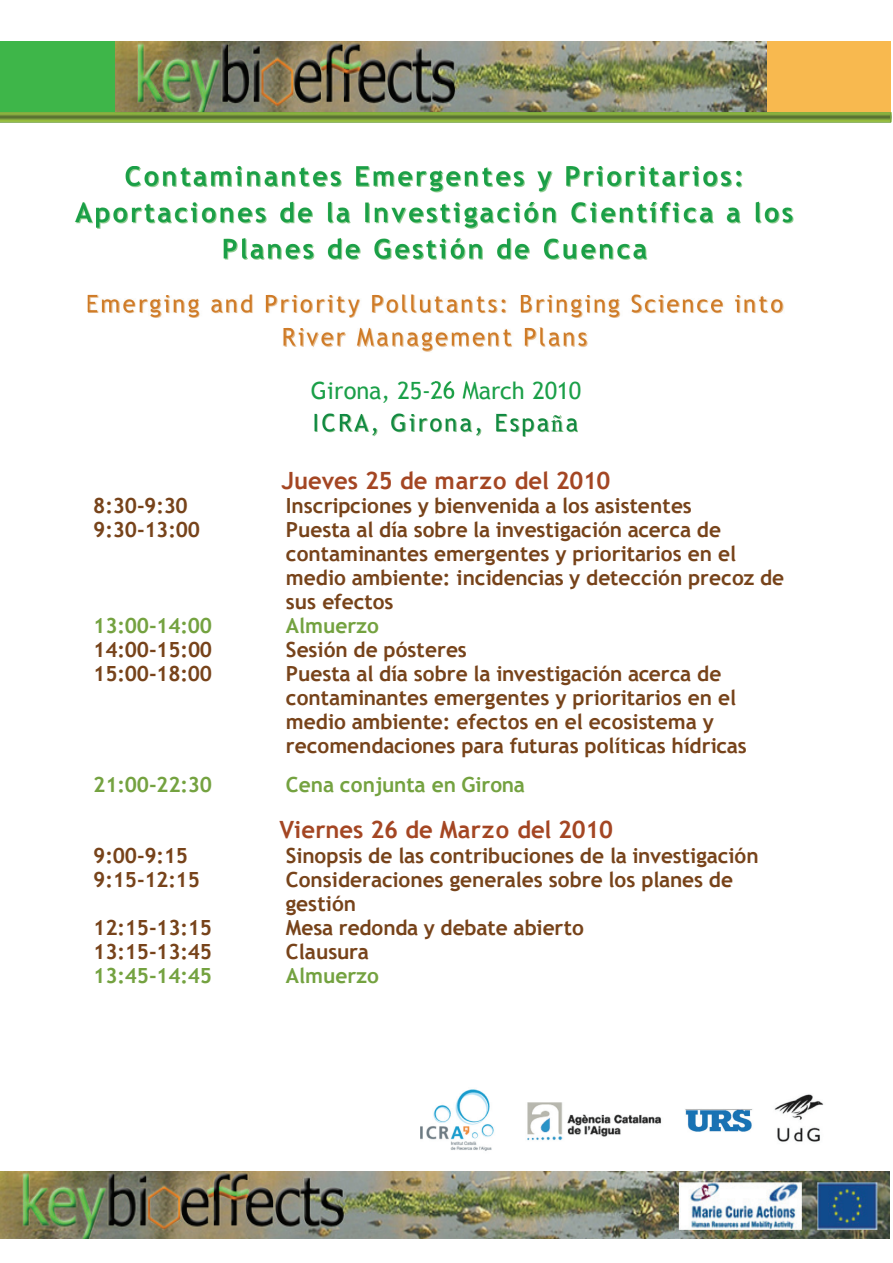
<style>
.page{position:relative;width:893px;height:1263px;background:#fff}
.page>*{position:absolute;margin:0;border:0;box-sizing:border-box;transform-origin:0 0}
.t1{font:700 23.7px "Trebuchet MS";color:#a44623}
.t2{font:23.7px "Trebuchet MS";letter-spacing:-.01em;color:#1a9f48}
.t3{font:700 20.85px/24px "Trebuchet MS";letter-spacing:-.005em;color:#77431a}
.t4{font:700 20.85px "Trebuchet MS";color:#74a240}
</style>
<div class="page">
<img style="left:0;top:1171px;width:889px;height:68px">
<img style="left:114px;top:41px;width:652px;height:71px">
<div style="left:0;top:41px;width:114px;height:72px;background:#3eb649"></div>
<div style="left:766px;top:41px;width:124px;height:72px;background:#f8b94f"></div>
<img style="left:75px;top:166px;width:719px;height:94px">
<img style="left:88px;top:296px;width:696px;height:22px">
<img style="left:283px;top:328px;width:305px;height:24px">
<img style="left:435px;top:381px;width:35px;height:18px">
<img style="left:314px;top:414px;width:264px;height:22px">
<img style="left:420px;top:1089px;width:404px;height:62px">
<svg style="left:0;top:112px;width:891px;height:11px;background:#7c9e3f"></svg>
<p class="t2" style="left:311px;top:376px;width:272px">Girona, 25-26 March 2010</p>
<p class="t1" style="left:282px;top:466px;width:330px">Jueves 25 de marzo del 2010</p>
<p class="t3" style="left:93px;top:494px;width:96px">8:30-9:30</p>
<p class="t3" style="left:286px;top:494px;width:408px">Inscripciones y bienvenida a los asistentes</p>
<p class="t3" style="left:93px;top:518px;width:108px">9:30-13:00</p>
<p class="t3" style="left:286px;top:518px;width:500px">Puesta al día sobre la investigación acerca de contaminantes emergentes y prioritarios en el medio ambiente: incidencias y detección precoz de sus efectos</p>
<p class="t4" style="left:93px;top:614px;width:120px">13:00-14:00</p>
<p class="t4" style="left:286px;top:614px;width:95px">Almuerzo</p>
<p class="t3" style="left:93px;top:638px;width:120px">14:00-15:00</p>
<p class="t3" style="left:286px;top:638px;width:182px">Sesión de pósteres</p>
<p class="t3" style="left:93px;top:662px;width:120px">15:00-18:00</p>
<p class="t3" style="left:286px;top:662px;width:462px">Puesta al día sobre la investigación acerca de contaminantes emergentes y prioritarios en el medio ambiente: efectos en el ecosistema y recomendaciones para futuras políticas hídricas</p>
<p class="t4" style="left:93px;top:772px;width:120px">21:00-22:30</p>
<p class="t4" style="left:286px;top:772px;width:241px">Cena conjunta en Girona</p>
<p class="t1" style="left:279px;top:816px;width:335px">Viernes 26 de Marzo del 2010</p>
<p class="t3" style="left:93px;top:843px;width:96px">9:00-9:15</p>
<p class="t3" style="left:286px;top:843px;width:474px">Sinopsis de las contribuciones de la investigación</p>
<p class="t3" style="left:93px;top:867px;width:108px">9:15-12:15</p>
<p class="t3" style="left:286px;top:867px;width:449px">Consideraciones generales sobre los planes de gestión</p>
<p class="t3" style="left:93px;top:915px;width:120px">12:15-13:15</p>
<p class="t3" style="left:286px;top:915px;width:300px">Mesa redonda y debate abierto</p>
<p class="t3" style="left:93px;top:939px;width:120px">13:15-13:45</p>
<p class="t3" style="left:286px;top:939px;width:85px">Clausura</p>
<p class="t4" style="left:93px;top:963px;width:120px">13:45-14:45</p>
<p class="t4" style="left:286px;top:963px;width:95px">Almuerzo</p>
</div>
